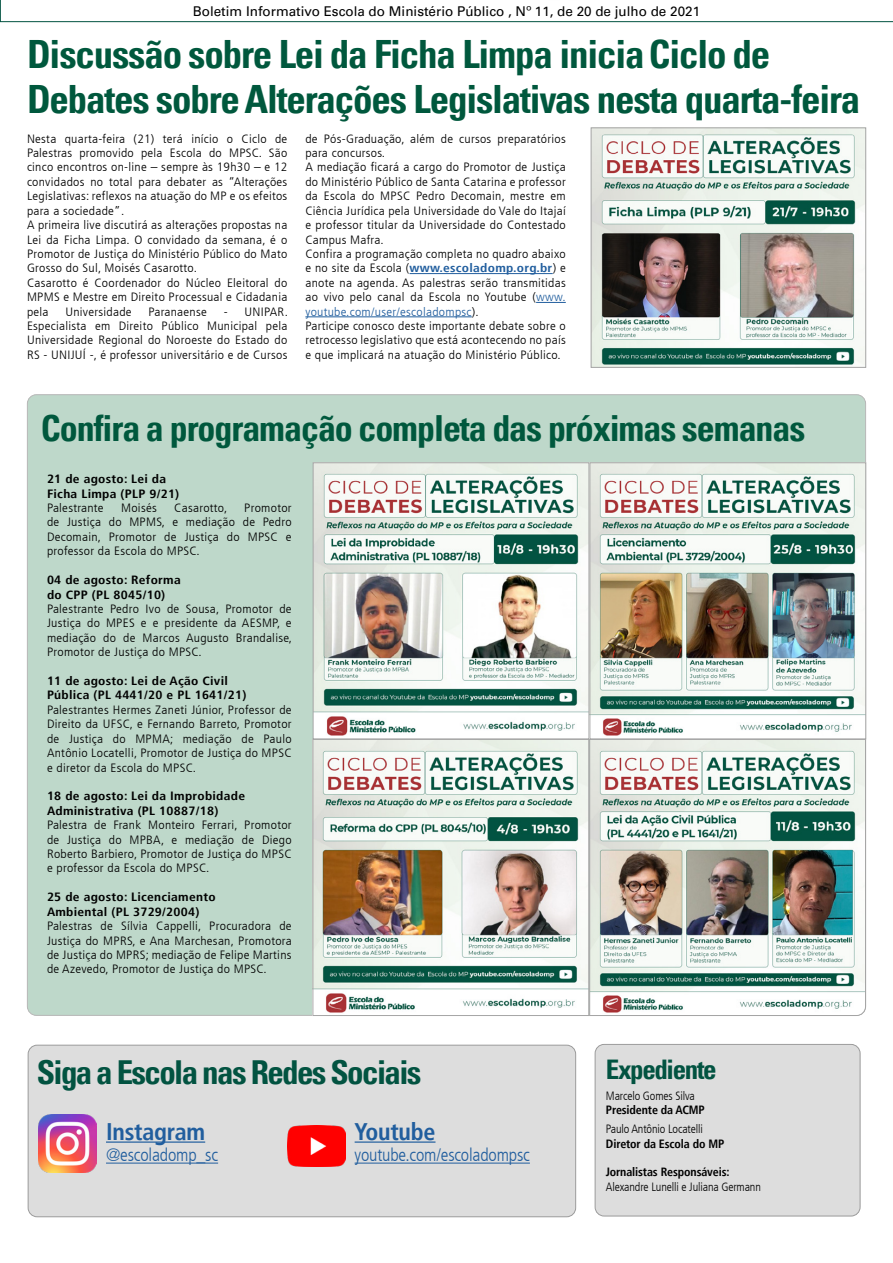
<style>
.page{position:relative;width:893px;height:1263px;background:#fff}
.page>*{position:absolute;margin:0;border:0;box-sizing:border-box;transform-origin:0 0}
.t1{font:700 condensed 39px/45px "Univers";letter-spacing:-.03em;color:#00583d}
.t2{font:700 condensed 36px "Univers";letter-spacing:-.03em;color:#00583d}
.t3{font:700 condensed 33px "Univers";letter-spacing:-.05em;color:#025341}
.t4{font:700 condensed 27px "Univers";letter-spacing:-.05em;color:#025341}
.t5{font:700 condensed 24px "Frutiger LT";letter-spacing:-.01em;color:#215e9e}
.t6{font:300 condensed 18px "Frutiger LT";letter-spacing:-.01em;color:#215e9e}
.t7{font:13.5px "Univers";color:#000}
.t8{font:300 condensed 12px/14.4px "Frutiger LT";letter-spacing:.02em;color:#000;text-align:justify;scale:1.12 1}
.t9{font:700 condensed 12px/14.4px "Frutiger LT";letter-spacing:.02em;color:#000;scale:1.12 1}
.t10{font:300 condensed 12px "Frutiger LT";letter-spacing:-.01em;color:#000}
.t11{font:700 condensed 12px "Frutiger LT";letter-spacing:-.01em;color:#000}
.s1{font-weight:700;color:#215e9e}
.s2{color:#215e9e}
</style>
<div class="page">
<div style="left:27px;top:395px;width:839px;height:620px;background:#bed8ca;border-radius:9px"></div>
<svg style="left:0;top:0;width:893px;height:22px"></svg>
<hr style="left:409px;top:273px;width:144px;height:1px;background:#215e9e">
<hr style="left:536px;top:302px;width:30px;height:1px;background:#215e9e">
<hr style="left:305px;top:317px;width:167px;height:1px;background:#215e9e">
<img style="left:593px;top:130px;width:271px;height:236px">
<div style="left:591px;top:128px;width:275px;height:240px;border:1px solid #a5a5a5"></div>
<img style="left:315px;top:463px;width:549px;height:551px">
<div style="left:313px;top:739px;width:276px;height:277px;border:1px solid #a5a5a5"></div>
<img style="left:589px;top:739px;width:277px;height:277px">
<div style="left:313px;top:462px;width:276px;height:277px;border:1px solid #a5a5a5"></div>
<div style="left:590px;top:462px;width:276px;height:277px;border:1px solid #a5a5a5"></div>
<div style="left:595px;top:1044px;width:265px;height:172px;background:#ddd;border-radius:9px"></div>
<div style="left:595px;top:1044px;width:265px;height:172px;border:1px solid #000;border-radius:9px"></div>
<div style="left:28px;top:1045px;width:548px;height:172px;background:#ddd;border-radius:9px"></div>
<div style="left:28px;top:1045px;width:548px;height:172px;border:1px solid #000;border-radius:9px"></div>
<hr style="left:106px;top:1141px;width:99px;height:2px;background:#215e9e">
<hr style="left:106px;top:1163px;width:112px;height:1px;background:#215e9e">
<hr style="left:355px;top:1141px;width:80px;height:2px;background:#215e9e">
<hr style="left:355px;top:1163px;width:175px;height:1px;background:#215e9e">
<img style="left:38px;top:1114px;width:59px;height:59px">
<img style="left:287px;top:1125px;width:59px;height:42px">
<p class="t7" style="left:193px;top:3px;width:509px">Boletim Informativo Escola do Ministério Público , Nº 11, de 20 de julho de 2021</p>
<h1 class="t1" style="left:27px;top:31px;width:835px">Discussão sobre Lei da Ficha Limpa inicia Ciclo de<br>Debates sobre Alterações Legislativas nesta quarta-feira</h1>
<p class="t8" style="left:27px;top:131px;width:234px;text-align:left">Nesta quarta-feira (21) terá início o Ciclo de Palestras promovido pela Escola do MPSC. São cinco encontros on-line – sempre às 19h30 – e 12 convidados no total para debater as “Alterações Legislativas: reflexos na atuação do MP e os efeitos para a sociedade”.<br>A primeira live discutirá as alterações propostas na Lei da Ficha Limpa. O convidado da semana, é o Promotor de Justiça do Ministério Público do Mato Grosso do Sul, Moisés Casarotto.<br>Casarotto é Coordenador do Núcleo Eleitoral do MPMS e Mestre em Direito Processual e Cidadania pela</p>
<p class="t8" style="left:65px;top:304px;width:61px">Universidade</p>
<p class="t8" style="left:148px;top:304px;width:54px">Paranaense</p>
<p class="t8" style="left:27px;top:304px;width:234px;text-indent:197px">- UNIPAR.<br>Especialista em Direito Público Municipal pela Universidade Regional do Noroeste do Estado do RS - UNIJUÍ -, é professor universitário e de Cursos</p>
<p class="t8" style="left:305px;top:131px;width:234px;text-align:left">de Pós-Graduação, além de cursos preparatórios para concursos.<br>A mediação ficará a cargo do Promotor de Justiça do Ministério Público de Santa Catarina e professor da Escola do MPSC Pedro Decomain, mestre em Ciência Jurídica pela Universidade do Vale do Itajaí e professor titular da Universidade do Contestado Campus Mafra.<br>Confira a programação completa no quadro abaixo e no site da Escola (<span class="s1">www.escoladomp.org.br</span>) e anote na agenda. As palestras serão transmitidas ao vivo pelo canal da Escola no Youtube (<span class="s2">www. youtube.com/user/escoladompsc</span>).<br>Participe conosco deste importante debate sobre o retrocesso legislativo que está acontecendo no país e que implicará na atuação do Ministério Público.</p>
<h2 class="t2" style="left:41px;top:406px;width:766px">Confira a programação completa das próximas semanas</h2>
<p class="t9" style="left:47px;top:472px;width:120px">21 de agosto: Lei da<br>Ficha Limpa (PLP 9/21)</p>
<p class="t8" style="left:47px;top:501px;width:52px">Palestrante</p>
<p class="t8" style="left:121px;top:501px;width:33px">Moisés</p>
<p class="t8" style="left:174px;top:501px;width:49px">Casarotto,</p>
<p class="t8" style="left:47px;top:501px;width:220px;text-indent:197px">Promotor de Justiça do MPMS, e mediação de Pedro Decomain, Promotor de Justiça do MPSC e professor da Escola do MPSC.</p>
<p class="t9" style="left:47px;top:573px;width:121px">04 de agosto: Reforma do CPP (PL 8045/10)</p>
<p class="t8" style="left:47px;top:602px;width:220px">Palestrante Pedro Ivo de Sousa, Promotor de Justiça do MPES e e presidente da AESMP, e mediação do de Marcos Augusto Brandalise, Promotor de Justiça do MPSC.</p>
<p class="t9" style="left:47px;top:674px;width:180px">11 de agosto: Lei de Ação Civil<br>Pública (PL 4441/20 e PL 1641/21)</p>
<p class="t8" style="left:47px;top:703px;width:220px">Palestrantes Hermes Zaneti Júnior, Professor de Direito da UFSC, e Fernando Barreto, Promotor de Justiça do MPMA; mediação de Paulo Antônio Locatelli, Promotor de Justiça do MPSC e diretor da Escola do MPSC.</p>
<p class="t9" style="left:47px;top:789px;width:178px">18 de agosto: Lei da Improbidade<br>Administrativa (PL 10887/18)</p>
<p class="t8" style="left:47px;top:818px;width:220px">Palestra de Frank Monteiro Ferrari, Promotor de Justiça do MPBA, e mediação de Diego Roberto Barbiero, Promotor de Justiça do MPSC e professor da Escola do MPSC.</p>
<p class="t9" style="left:47px;top:890px;width:152px">25 de agosto: Licenciamento<br>Ambiental (PL 3729/2004)</p>
<p class="t8" style="left:47px;top:919px;width:220px">Palestras de Sílvia Cappelli, Procuradora de Justiça do MPRS, e Ana Marchesan, Promotora de Justiça do MPRS; mediação de Felipe Martins de Azevedo, Promotor de Justiça do MPSC.</p>
<h3 class="t3" style="left:37px;top:1052px;width:386px">Siga a Escola nas Redes Sociais</h3>
<h3 class="t5" style="left:106px;top:1117px;width:101px">Instagram</h3>
<h3 class="t6" style="left:106px;top:1145px;width:114px">@escoladomp_sc</h3>
<h3 class="t5" style="left:355px;top:1117px;width:82px">Youtube</h3>
<h3 class="t6" style="left:355px;top:1145px;width:177px">youtube.com/escoladompsc</h3>
<h3 class="t4" style="left:606px;top:1053px;width:112px">Expediente</h3>
<p class="t10" style="left:606px;top:1089px;width:90px">Marcelo Gomes Silva</p>
<p class="t11" style="left:606px;top:1103px;width:100px">Presidente da ACMP</p>
<p class="t10" style="left:606px;top:1122px;width:98px">Paulo Antônio Locatelli</p>
<p class="t11" style="left:606px;top:1136px;width:120px">Diretor da Escola do MP</p>
<p class="t11" style="left:606px;top:1165px;width:125px">Jornalistas Responsáveis:</p>
<p class="t10" style="left:606px;top:1180px;width:157px">Alexandre Lunelli e Juliana Germann</p>
</div>
